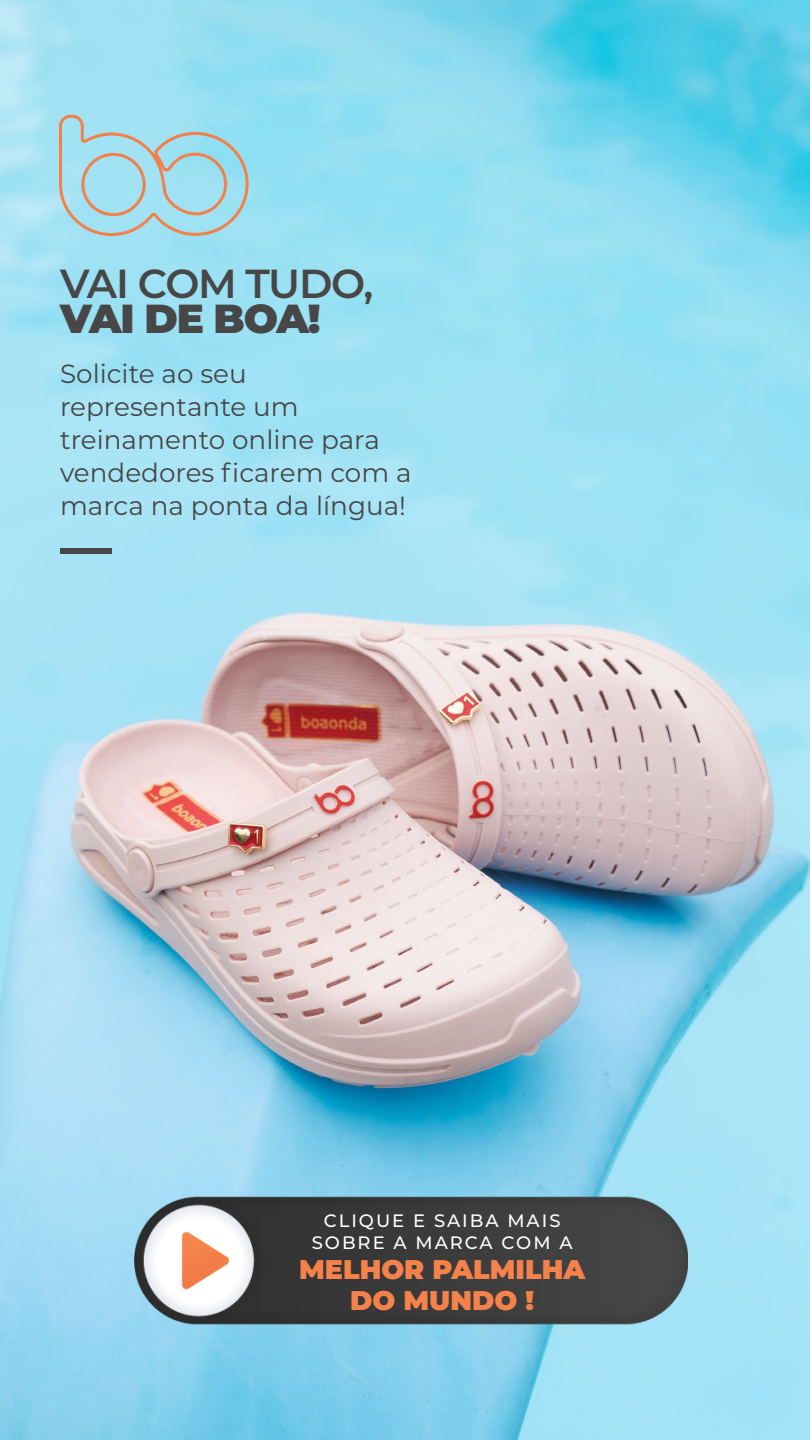
<style>
.page{position:relative;width:810px;height:1440px;background:#fff}
.page>*{position:absolute;margin:0;border:0;box-sizing:border-box;transform-origin:0 0}
.t1{font:600 40.5px "Montserrat";letter-spacing:-.03em;color:#474747}
.t2{font:900 40.5px "Montserrat";letter-spacing:-.03em;color:#474747}
.t3{font:900 27px/30.8px "Montserrat";color:#f5824a;text-align:center}
.t4{font:26.25px/33px "Montserrat";color:#464646}
.t5{font:500 18px/22.5px "Montserrat";letter-spacing:.11em;color:#fff;text-align:center}
</style>
<div class="page">
<img style="left:0;top:0;width:810px;height:1440px">
<svg style="left:58px;top:0;width:192px;height:238px;background:#a2dae7"></svg>
<div style="left:60px;top:548px;width:51px;height:6px;background:#474747"></div>
<img style="left:135px;top:1195px;width:552px;height:133px">
<h1 class="t1" style="left:60px;top:255px;width:315px">VAI COM TUDO,</h1>
<h1 class="t2" style="left:60px;top:288px;width:262px">VAI DE BOA!</h1>
<p class="t4" style="left:60px;top:356px;width:353px">Solicite ao seu representante um treinamento online para vendedores ficarem com a marca na ponta da língua!</p>
<p class="t5" style="left:312px;top:1208px;width:262px">CLIQUE E SAIBA MAIS<br>SOBRE A MARCA COM A</p>
<p class="t3" style="left:299px;top:1253px;width:288px">MELHOR PALMILHA<br>DO MUNDO !</p>
</div>
